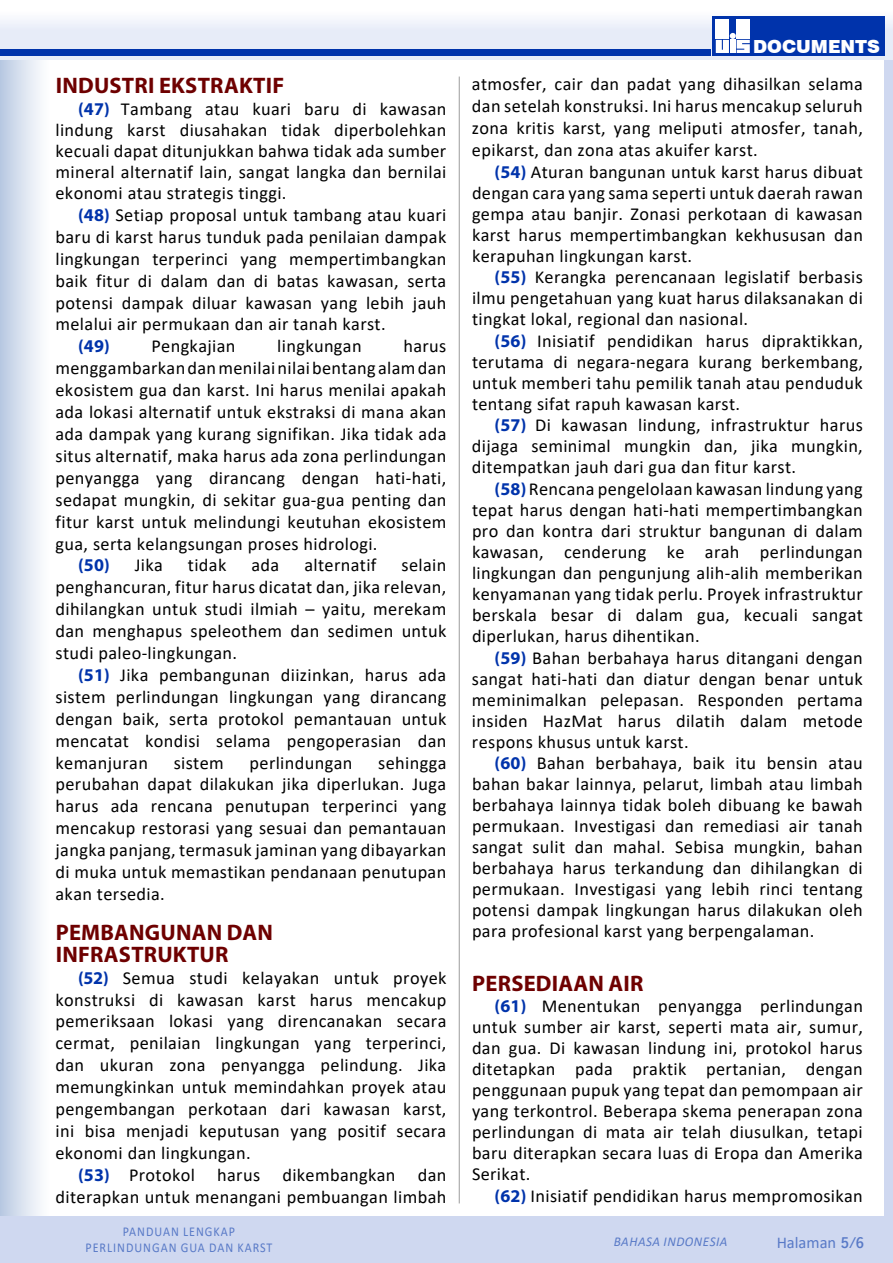
<style>
.page{position:relative;width:893px;height:1263px;background:#fff}
.page>*{position:absolute;margin:0;border:0;box-sizing:border-box;transform-origin:0 0}
.t1{font:700 22.5px/21.9px "Myriad Pro";letter-spacing:.01em;color:#6e0000}
.t2{font:18.3px/21px "Calibri";letter-spacing:.02em;color:#000;text-align:justify}
.t3{font:900 18px "Swiss 721 BT";color:#fff}
.t4{font:700 18px "Myriad Pro";color:#0033ab}
.t5{font:16.5px "Calibri";color:#597ac7}
.t6{font:13.5px/16.2px "Calibri";letter-spacing:.08em;color:#597ac7;text-align:center;scale:.9 1}
.t7{font:italic 13.5px "Calibri";letter-spacing:.04em;color:#597ac7}
.s1{font-family:"Myriad Pro";font-weight:700;font-size:18px;color:#0033ab}
.s2{font-family:"Hamburg";font-weight:500;font-size:15px}
</style>
<div class="page">
<div style="left:0;top:59px;width:51px;height:1158px;background:linear-gradient(to right,#bacae3,#fff)"></div>
<div style="left:0;top:1217px;width:893px;height:46px;background:#cfd8f0"></div>
<div style="left:885px;top:59px;width:8px;height:1159px;background:#cfd8f0"></div>
<svg style="left:0;top:16px;width:893px;height:43px"></svg>
<div style="left:0;top:49px;width:710px;height:7px;background:#0033ab"></div>
<div style="left:712px;top:16px;width:172px;height:40px;background:#0033ab"></div>
<div style="left:716px;top:19px;width:13px;height:20px;background:#fff"></div>
<svg style="left:716px;top:33px;width:34px;height:20px"></svg>
<div style="left:737px;top:19px;width:13px;height:20px;background:#fff"></div>
<hr style="left:459px;top:77px;width:1px;height:1126px;background:#9d9d9c">
<p class="t1" style="left:56px;top:74px;width:230px">INDUSTRI EKSTRAKTIF</p>
<p class="t2" style="left:55px;top:98px;width:392px;text-indent:23px"><span class="s1">(47)</span> Tambang atau kuari baru di kawasan lindung karst diusahakan tidak diperbolehkan kecuali dapat ditunjukkan bahwa tidak ada sumber mineral alternatif lain, sangat langka dan bernilai ekonomi atau strategis tinggi.</p>
<p class="t2" style="left:56px;top:203px;width:392px;line-height:21.9px;text-indent:22px"><span class="s1">(48)</span> Setiap proposal untuk tambang atau kuari baru di karst harus tunduk pada penilaian dampak lingkungan terperinci yang mempertimbangkan baik fitur di dalam dan di batas kawasan, serta potensi dampak diluar kawasan yang lebih jauh melalui air permukaan dan air tanah karst.</p>
<p class="t4" style="left:78px;top:335px;width:33px">(49)</p>
<p class="t2" style="left:151px;top:335px;width:86px">Pengkajian</p>
<p class="t2" style="left:277px;top:335px;width:86px">lingkungan</p>
<p class="t2" style="left:56px;top:335px;width:392px;line-height:21.9px;text-indent:348px">harus menggambarkan dan menilai nilai bentang alam dan ekosistem gua dan karst. Ini harus menilai apakah ada lokasi alternatif untuk ekstraksi di mana akan ada dampak yang kurang signifikan. Jika tidak ada situs alternatif, maka harus ada zona perlindungan penyangga yang dirancang dengan hati-hati, sedapat mungkin, di sekitar gua-gua penting dan fitur karst untuk melindungi keutuhan ekosistem gua, serta kelangsungan proses hidrologi.</p>
<p class="t4" style="left:78px;top:554px;width:33px">(50)</p>
<p class="t2" style="left:135px;top:554px;width:30px">Jika</p>
<p class="t2" style="left:188px;top:554px;width:40px">tidak</p>
<p class="t2" style="left:251px;top:554px;width:29px">ada</p>
<p class="t2" style="left:304px;top:554px;width:74px">alternatif</p>
<p class="t2" style="left:56px;top:554px;width:392px;line-height:21.9px;text-indent:346px">selain penghancuran, fitur harus dicatat dan, jika relevan, dihilangkan untuk studi ilmiah – yaitu, merekam dan menghapus speleothem dan sedimen untuk studi paleo-lingkungan.</p>
<p class="t2" style="left:56px;top:663px;width:392px;line-height:21.9px;text-indent:22px"><span class="s1">(51)</span> Jika pembangunan diizinkan, harus ada sistem perlindungan lingkungan yang dirancang dengan baik, serta protokol pemantauan untuk mencatat kondisi selama pengoperasian dan kemanjuran</p>
<p class="t2" style="left:56px;top:751px;width:392px;line-height:21.9px;text-indent:323px">sehingga perubahan dapat dilakukan jika diperlukan. Juga harus ada rencana penutupan terperinci yang mencakup restorasi yang sesuai dan pemantauan jangka panjang, termasuk jaminan yang dibayarkan di muka untuk memastikan pendanaan penutupan akan tersedia.</p>
<p class="t1" style="left:56px;top:920px;width:219px">PEMBANGUNAN DAN<br>INFRASTRUKTUR</p>
<p class="t2" style="left:55px;top:966px;width:392px;line-height:21.9px;text-indent:23px"><span class="s1">(52)</span> Semua studi kelayakan untuk proyek konstruksi di kawasan karst harus mencakup pemeriksaan lokasi yang direncanakan secara cermat, penilaian lingkungan yang terperinci, dan ukuran zona penyangga pelindung. Jika memungkinkan untuk memindahkan proyek atau pengembangan perkotaan dari kawasan karst, ini bisa menjadi keputusan yang positif secara ekonomi dan lingkungan.</p>
<p class="t2" style="left:55px;top:1163px;width:392px;line-height:21.9px;text-align:right"><span class="s1">(53)</span> Protokol harus dikembangkan dan diterapkan untuk menangani pembuangan limbah</p>
<p class="t2" style="left:174px;top:751px;width:52px">sistem</p>
<p class="t2" style="left:250px;top:751px;width:104px">perlindungan</p>
<p class="t3" style="left:753px;top:36px;width:129px">DOCUMENTS</p>
<p class="t2" style="left:472px;top:73px;width:392px;line-height:21.9px">atmosfer, cair dan padat yang dihasilkan selama dan setelah konstruksi. Ini harus mencakup seluruh zona kritis karst, yang meliputi atmosfer, tanah, epikarst, dan zona atas akuifer karst.</p>
<p class="t2" style="left:472px;top:161px;width:392px;text-indent:22px"><span class="s1">(54)</span> Aturan bangunan untuk karst harus dibuat dengan cara yang sama seperti untuk daerah rawan gempa atau banjir. Zonasi perkotaan di kawasan karst harus mempertimbangkan kekhususan dan kerapuhan lingkungan karst.</p>
<p class="t2" style="left:472px;top:266px;width:392px;text-indent:22px"><span class="s1">(55)</span> Kerangka perencanaan legislatif berbasis ilmu pengetahuan yang kuat harus dilaksanakan di tingkat lokal, regional dan nasional.</p>
<p class="t2" style="left:472px;top:330px;width:392px;text-indent:22px"><span class="s1">(56)</span> Inisiatif pendidikan harus dipraktikkan, terutama di negara-negara kurang berkembang, untuk memberi tahu pemilik tanah atau penduduk tentang sifat rapuh kawasan karst.</p>
<p class="t2" style="left:472px;top:414px;width:392px;text-indent:23px"><span class="s1">(57)</span> Di kawasan lindung, infrastruktur harus dijaga seminimal mungkin dan, jika mungkin, ditempatkan jauh dari gua dan fitur karst.</p>
<p class="t2" style="left:472px;top:478px;width:392px;text-indent:22px"><span class="s1">(58)</span> Rencana pengelolaan kawasan lindung yang tepat harus dengan hati-hati mempertimbangkan pro dan kontra dari struktur bangunan di dalam kawasan, cenderung ke arah perlindungan lingkungan dan pengunjung alih-alih memberikan kenyamanan yang tidak perlu. Proyek infrastruktur berskala besar di dalam gua, kecuali sangat diperlukan, harus dihentikan.</p>
<p class="t2" style="left:472px;top:647px;width:392px;text-indent:23px"><span class="s1">(59)</span> Bahan berbahaya harus ditangani dengan sangat hati-hati dan diatur dengan benar untuk meminimalkan pelepasan. Responden pertama insiden HazMat harus dilatih dalam metode respons khusus untuk karst.</p>
<p class="t2" style="left:472px;top:752px;width:392px;text-indent:22px"><span class="s1">(60)</span> Bahan berbahaya, baik itu bensin atau bahan bakar lainnya, pelarut, limbah atau limbah berbahaya lainnya tidak boleh dibuang ke bawah permukaan. Investigasi dan remediasi air tanah sangat sulit dan mahal. Sebisa mungkin, bahan berbahaya harus terkandung dan dihilangkan di permukaan. Investigasi yang lebih rinci tentang potensi dampak lingkungan harus dilakukan oleh para profesional karst yang berpengalaman.</p>
<p class="t1" style="left:472px;top:971px;width:173px">PERSEDIAAN AIR</p>
<p class="t2" style="left:472px;top:995px;width:392px;text-indent:22px"><span class="s1">(61)</span> Menentukan penyangga perlindungan untuk sumber air karst, seperti mata air, sumur, dan gua. Di kawasan lindung ini, protokol harus ditetapkan pada praktik pertanian, dengan penggunaan pupuk yang tepat dan pemompaan air yang terkontrol. Beberapa skema penerapan zona perlindungan di mata air telah diusulkan, tetapi baru diterapkan secara luas di Eropa dan Amerika Serikat.</p>
<p class="t2" style="left:494px;top:1185px;width:370px"><span class="s1">(62)</span> Inisiatif pendidikan harus mempromosikan</p>
<p class="t6" style="left:86px;top:1223px;width:209px">PANDUAN LENGKAP<br>PERLINDUNGAN GUA DAN KARST</p>
<p class="t7" style="left:614px;top:1232px;width:115px">BAHASA INDONESIA</p>
<p class="t5" style="left:777px;top:1231px;width:89px">Halaman <span class="s2">5/6</span></p>
</div>
